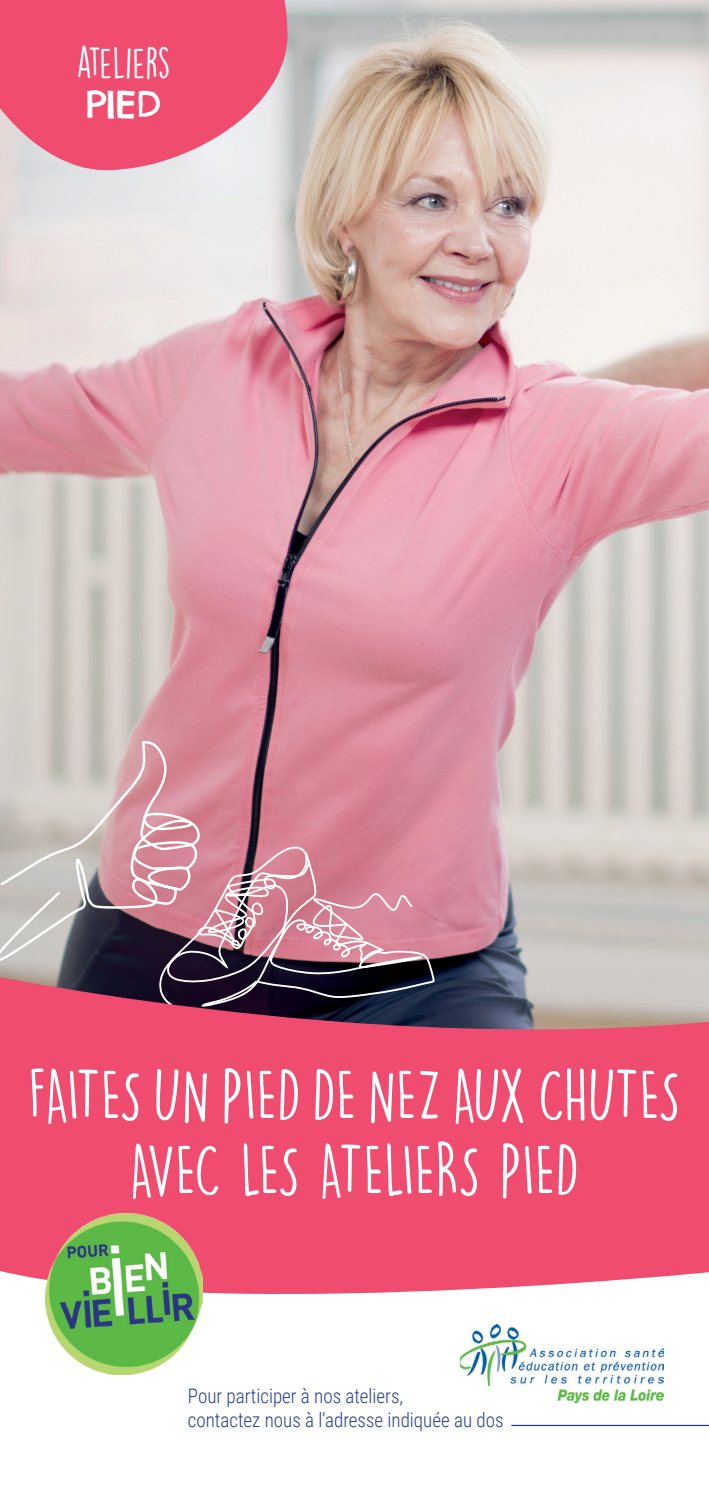
<style>
.page{position:relative;width:709px;height:1489px;background:#fff}
.page>*{position:absolute;margin:0;border:0;box-sizing:border-box;transform-origin:0 0}
.t1{font:67.5px/75px "DK Lemon Yellow Sun";color:#fff;text-align:center;scale:.95 1}
.t2{font:39.5px "DK Lemon Yellow Sun";letter-spacing:-.03em;color:#fff}
.t3{font:37.5px "Chelsea Market";color:#fff}
.t4{font:300 20px/23.5px "Roboto Condensed";color:#253f8e;scale:.95 1}
</style>
<div class="page">
<img style="left:0;top:0;width:709px;height:968px">
<svg style="left:0;top:740px;width:206px;height:228px;background:#baa3a6"></svg>
<svg style="left:158px;top:845px;width:278px;height:123px;background:#bd7f8e"></svg>
<svg style="left:311px;top:889px;width:103px;height:52px;background:#dc94a5"></svg>
<svg style="left:0;top:968px;width:709px;height:326px;background:#d95170"></svg>
<img style="left:45px;top:1213px;width:158px;height:161px">
<svg style="left:0;top:0;width:288px;height:170px;background:#ee6481"></svg>
<img style="left:461px;top:1324px;width:202px;height:78px">
<hr style="left:512px;top:1424px;width:197px;height:1px;background:#2a388b">
<h2 class="t2" style="left:76px;top:39px;width:96px">ATELIERS</h2>
<h3 class="t3" style="left:86px;top:81px;width:77px">PIED</h3>
<h1 class="t1" style="left:28px;top:1057px;width:688px">FAITES UN PIED DE NEZ AUX CHUTES<br>AVEC LES ATELIERS PIED</h1>
<p class="t4" style="left:188px;top:1383px;width:334px">Pour participer à nos ateliers,<br>contactez nous à l’adresse indiquée au dos</p>
</div>
